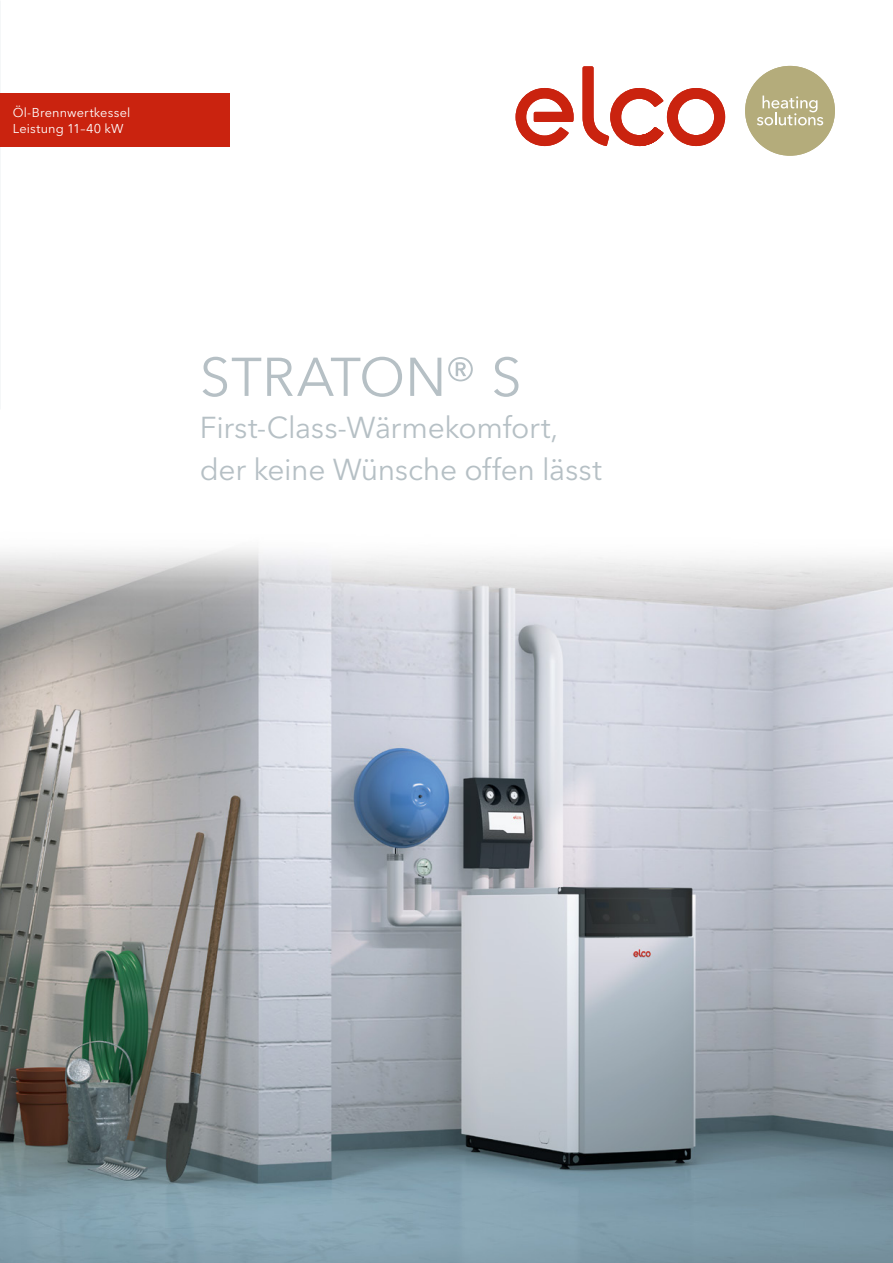
<style>
.page{position:relative;width:893px;height:1263px;background:#fff}
.page>*{position:absolute;margin:0;border:0;box-sizing:border-box;transform-origin:0 0}
.t1{font:54px "Avenir Next LT Pro";color:#b6c0c5}
.t2{font:30px/42px "Avenir Next LT Pro";letter-spacing:-.01em;color:#b6c0c5}
.t3{font:12.75px/16.5px "Avenir Next LT Pro";letter-spacing:.01em;color:#fff}
</style>
<div class="page">
<img style="left:0;top:548px;width:893px;height:715px">
<div style="left:0;top:94px;width:230px;height:53px;background:#ca230f"></div>
<div style="left:745px;top:66px;width:90px;height:90px;background:#b4ac7b;border-radius:50%"></div>
<svg style="left:757px;top:96px;width:66px;height:29px"></svg>
<svg style="left:516px;top:66px;width:209px;height:80px"></svg>
<p class="t3" style="left:13px;top:104px;width:119px">Öl-Brennwertkessel<br>Leistung 11–40 kW</p>
<h1 class="t1" style="left:200px;top:345px;width:323px">STRATON® S</h1>
<p class="t2" style="left:200px;top:406px;width:404px">First-Class-Wärmekomfort, der keine Wünsche offen lässt</p>
</div>
